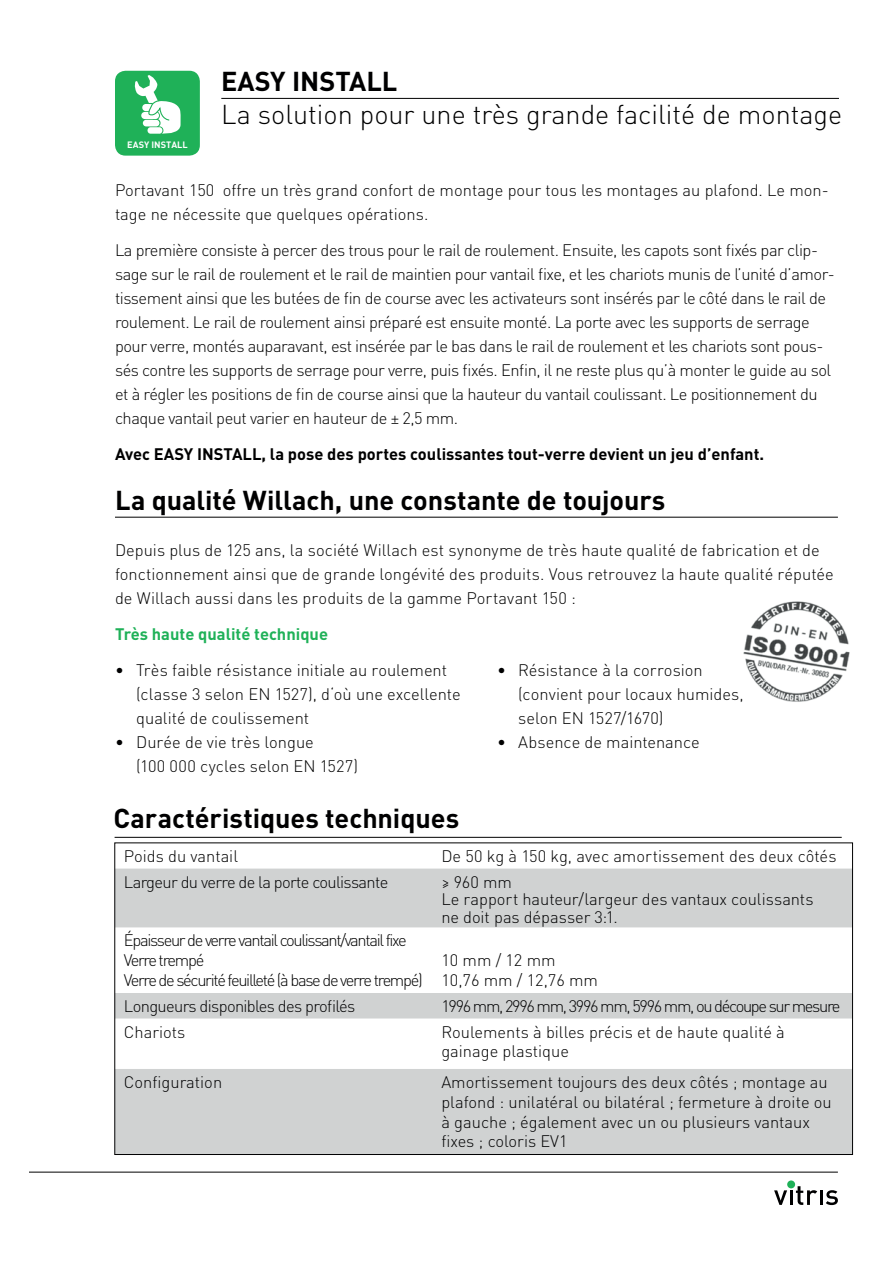
<style>
.page{position:relative;width:893px;height:1263px;background:#fff}
.page>*{position:absolute;margin:0;border:0;box-sizing:border-box;transform-origin:0 0}
.t1{font:700 27px "DIN Pro";letter-spacing:-.005em;color:#000001}
.t2{font:300 27px "DIN Pro";color:#000001}
.t3{font:300 16.5px/24px "DIN Pro";letter-spacing:-.015em;color:#000001}
.t4{font:300 16.5px/19.8px "DIN Pro";letter-spacing:-.08em;color:#000001}
.t5{font:700 16.5px "DIN Pro";color:#000001}
.t6{font:300 16.5px "DIN Pro";letter-spacing:-.04em;color:#000001}
.t7{font:700 16.5px "DIN Pro";color:#1fb158}
.t8{font:700 9.15px "DIN";color:#fff}
</style>
<div class="page">
<svg style="left:774px;top:1190px;width:13px;height:15px"></svg>
<hr style="left:790px;top:1190px;width:3px;height:15px;background:#000001">
<svg style="left:796px;top:1186px;width:42px;height:19px"></svg>
<div style="left:787px;top:1180px;width:8px;height:8px;background:#1fb158;border-radius:50%"></div>
<hr style="left:221px;top:98px;width:618px;height:1px;background:#000001">
<div style="left:115px;top:71px;width:85px;height:85px;background:#1fb158;border-radius:11px"></div>
<svg style="left:134px;top:75px;width:47px;height:59px"></svg>
<hr style="left:30px;top:1172px;width:808px;height:1px;background:#000001">
<img style="left:743px;top:601px;width:107px;height:101px">
<hr style="left:115px;top:517px;width:723px;height:1px;background:#000001">
<hr style="left:115px;top:837px;width:727px;height:1px;background:#000001">
<svg style="left:117px;top:927px;width:734px;height:1px"></svg>
<div style="left:117px;top:868px;width:734px;height:59px;background:#d0d2d2"></div>
<svg style="left:117px;top:993px;width:734px;height:160px;fill:#d0d2d2"></svg>
<p class="t8" style="left:127px;top:139px;width:62px">EASY INSTALL</p>
<h1 class="t1" style="left:221px;top:63px;width:178px">EASY INSTALL</h1>
<h1 class="t2" style="left:221px;top:95px;width:622px">La solution pour une très grande facilité de montage</h1>
<p class="t3" style="left:115px;top:177px;width:715px">Portavant 150 offre un très grand confort de montage pour tous les montages au plafond. Le mon&shy;tage ne nécessite que quelques opérations.</p>
<p class="t3" style="left:115px;top:237px;width:721px">La première consiste à percer des trous pour le rail de roulement. Ensuite, les capots sont fixés par clip&shy;sage sur le rail de roulement et le rail de maintien pour vantail fixe, et les chariots munis de l’unité d’amor&shy;tissement ainsi que les butées de fin de course avec les activateurs sont insérés par le côté dans le rail de roulement. Le rail de roulement ainsi préparé est ensuite monté. La porte avec les supports de serrage pour verre, montés auparavant, est insérée par le bas dans le rail de roulement et les chariots sont pous&shy;sés contre les supports de serrage pour verre, puis fixés. Enfin, il ne reste plus qu’à monter le guide au sol et à régler les positions de fin de course ainsi que la hauteur du vantail coulissant. Le positionnement du chaque vantail peut varier en hauteur de ± 2,5 mm.</p>
<p class="t5" style="left:115px;top:442px;width:651px">Avec EASY INSTALL, la pose des portes coulissantes tout-verre devient un jeu d’enfant.</p>
<h1 class="t1" style="left:115px;top:482px;width:552px">La qualité Willach, une constante de toujours</h1>
<p class="t3" style="left:115px;top:537px;width:720px">Depuis plus de 125 ans, la société Willach est synonyme de très haute qualité de fabrication et de fonctionnement ainsi que de grande longévité des produits. Vous retrouvez la haute qualité réputée de Willach aussi dans les produits de la gamme Portavant 150 :</p>
<p class="t7" style="left:115px;top:622px;width:215px">Très haute qualité technique</p>
<p class="t3" style="left:136px;top:657px;width:326px;text-indent:-21px">• Très faible résistance initiale au roulement (classe 3 selon EN 1527), d‘où une excellente qualité de coulissement</p>
<p class="t3" style="left:136px;top:729px;width:223px;text-indent:-21px">• Durée de vie très longue<br>(100 000 cycles selon EN 1527)</p>
<h1 class="t1" style="left:114px;top:800px;width:347px">Caractéristiques techniques</h1>
<p class="t3" style="left:124px;top:843px;width:116px">Poids du vantail</p>
<p class="t3" style="left:441px;top:843px;width:397px">De 50 kg à 150 kg, avec amortissement des deux côtés</p>
<p class="t6" style="left:124px;top:870px;width:266px">Largeur du verre de la porte coulissante</p>
<p class="t3" style="left:441px;top:872px;width:374px;line-height:17.7px">≥ 960 mm<br>Le rapport hauteur/largeur des vantaux coulissants ne doit pas dépasser 3:1.</p>
<p class="t4" style="left:124px;top:930px;width:300px">Épaisseur de verre vantail coulissant/vantail fixe<br>Verre trempé<br>Verre de sécurité feuilleté (à base de verre trempé)</p>
<p class="t3" style="left:518px;top:657px;width:227px;text-indent:-21px">• Résistance à la corrosion (convient pour locaux humides, selon EN 1527/1670)</p>
<p class="t3" style="left:497px;top:729px;width:204px">• Absence de maintenance</p>
<p class="t3" style="left:441px;top:950px;width:158px;line-height:19.8px">10 mm / 12 mm<br>10,76 mm / 12,76 mm</p>
<p class="t6" style="left:124px;top:995px;width:233px">Longueurs disponibles des profilés</p>
<p class="t4" style="left:441px;top:995px;width:401px">1996 mm, 2996 mm, 3996 mm, 5996 mm, ou découpe sur mesure</p>
<p class="t3" style="left:124px;top:1019px;width:63px">Chariots</p>
<p class="t3" style="left:441px;top:1021px;width:345px;line-height:19.8px">Roulements à billes précis et de haute qualité à gainage plastique</p>
<p class="t3" style="left:124px;top:1069px;width:100px">Configuration</p>
<p class="t3" style="left:441px;top:1071px;width:392px;line-height:19.8px">Amortissement toujours des deux côtés ; montage au plafond : unilatéral ou bilatéral ; fermeture à droite ou à gauche ; également avec un ou plusieurs vantaux fixes ; coloris EV1</p>
</div>
